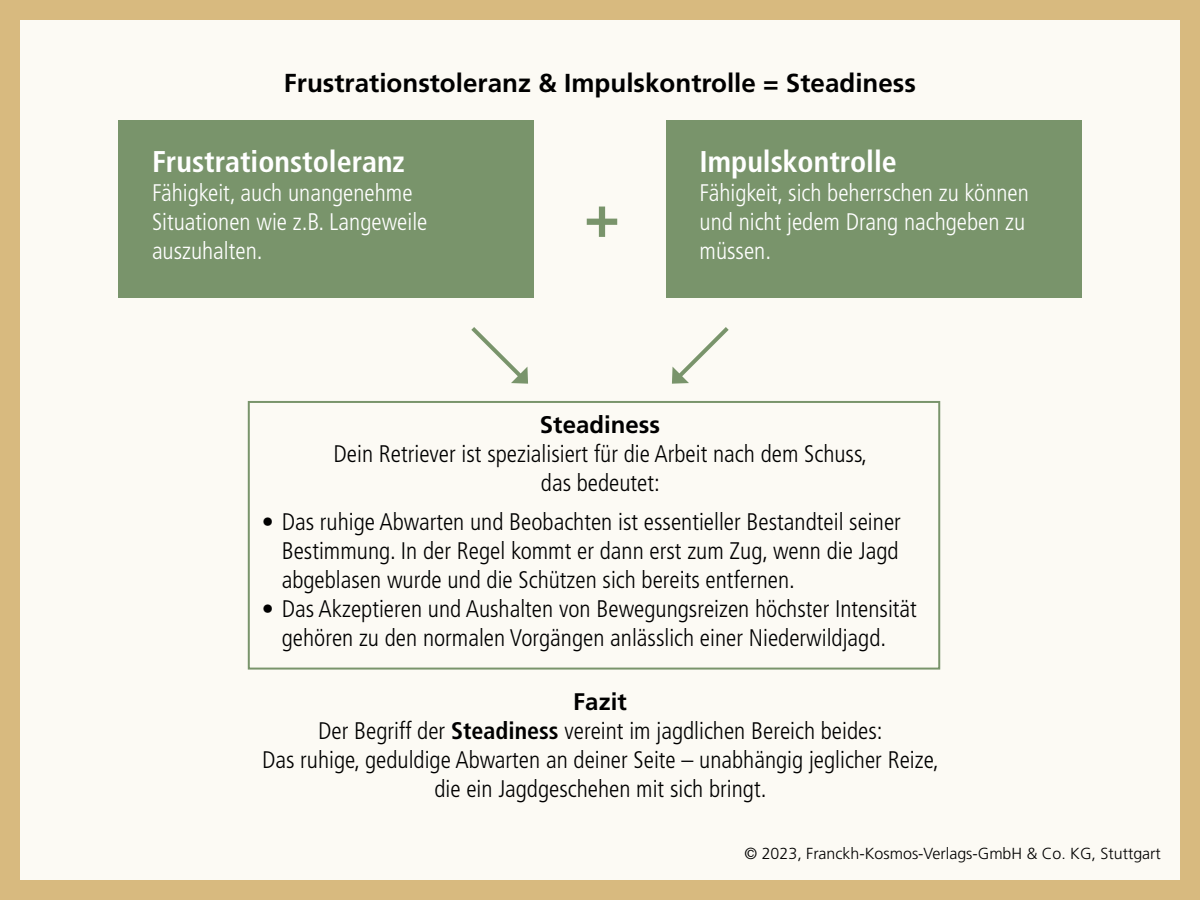
<style>
.page{position:relative;width:1200px;height:900px;background:#fff}
.page>*{position:absolute;margin:0;border:0;box-sizing:border-box;transform-origin:0 0}
.Fließtext{font:700 60px "Frutiger LT Std";color:#79946b}
.Fließtext-2{font:700 condensed 30px "Frutiger LT Std";color:#fff}
.Fließtext-3{font:700 26px "Frutiger LT Std";color:#000}
.Fließtext-4{font:300 condensed 24px/28.8px "Frutiger LT Std";color:#000;text-align:center}
.Fließtext-5{font:300 condensed 24px/28.8px "Frutiger LT Std";color:#fff}
.Fließtext-6{font:700 24px "Frutiger LT Std";color:#000}
.t1{font:300 16px "Frutiger LT Std";color:#000}
.s1{font-weight:700}
</style>
<div class="page">
<div style="left:10px;top:10px;width:1180px;height:880px;background:#fcfaf4"></div>
<div style="left:0;top:0;width:1200px;height:900px;border:20px solid #d8ba7f"></div>
<div style="left:118px;top:120px;width:416px;height:178px;background:#79946b"></div>
<div style="left:666px;top:120px;width:416px;height:178px;background:#79946b"></div>
<svg style="left:471px;top:327px;width:57px;height:57px"></svg>
<svg style="left:672px;top:327px;width:57px;height:57px"></svg>
<div style="left:248px;top:401px;width:692px;height:269px;border:2px solid #79946b"></div>
<p class="Fließtext-3" style="left:284px;top:68px;width:634px">Frustrationstoleranz &amp; Impulskontrolle = Steadiness</p>
<p class="Fließtext-2" style="left:152px;top:144px;width:254px">Frustrationstoleranz</p>
<p class="Fließtext-5" style="left:152px;top:179px;width:277px">Fähigkeit, auch unangenehme<br>Situationen wie z.B. Langeweile auszuhalten.</p>
<p class="Fließtext" style="left:584px;top:181px;width:37px">+</p>
<p class="Fließtext-2" style="left:700px;top:144px;width:199px">Impulskontrolle</p>
<p class="Fließtext-5" style="left:700px;top:179px;width:331px">Fähigkeit, sich beherrschen zu können und nicht jedem Drang nachgeben zu müssen.</p>
<p class="Fließtext-6" style="left:540px;top:411px;width:122px">Steadiness</p>
<p class="Fließtext-4" style="left:334px;top:440px;width:535px">Dein Retriever ist spezialisiert für die Arbeit nach dem Schuss,</p>
<p class="Fließtext-4" style="left:541px;top:469px;width:121px">das bedeutet:</p>
<p class="Fließtext-4" style="left:282px;top:508px;width:621px;text-align:justify;text-indent:-20px">• Das ruhige Abwarten und Beobachten ist essentieller Bestandteil seiner Bestimmung. In der Regel kommt er dann erst zum Zug, wenn die Jagd abgeblasen wurde und die Schützen sich bereits entfernen.</p>
<p class="Fließtext-4" style="left:262px;top:594px;width:657px">• Das Akzeptieren und Aushalten von Bewegungsreizen höchster Intensität gehören zu den normalen Vorgängen anlässlich einer Niederwildjagd.</p>
<p class="Fließtext-6" style="left:573px;top:688px;width:55px">Fazit</p>
<p class="Fließtext-4" style="left:318px;top:717px;width:566px">Der Begriff der <span class="s1">Steadiness</span> vereint im jagdlichen Bereich beides:</p>
<p class="Fließtext-4" style="left:262px;top:746px;width:678px">Das ruhige, geduldige Abwarten an deiner Seite – unabhängig jeglicher Reize, die ein Jagdgeschehen mit sich bringt.</p>
<h2 class="t1" style="left:745px;top:845px;width:418px">© 2023, Franckh-Kosmos-Verlags-GmbH &amp; Co. KG, Stuttgart</h2>
</div>
